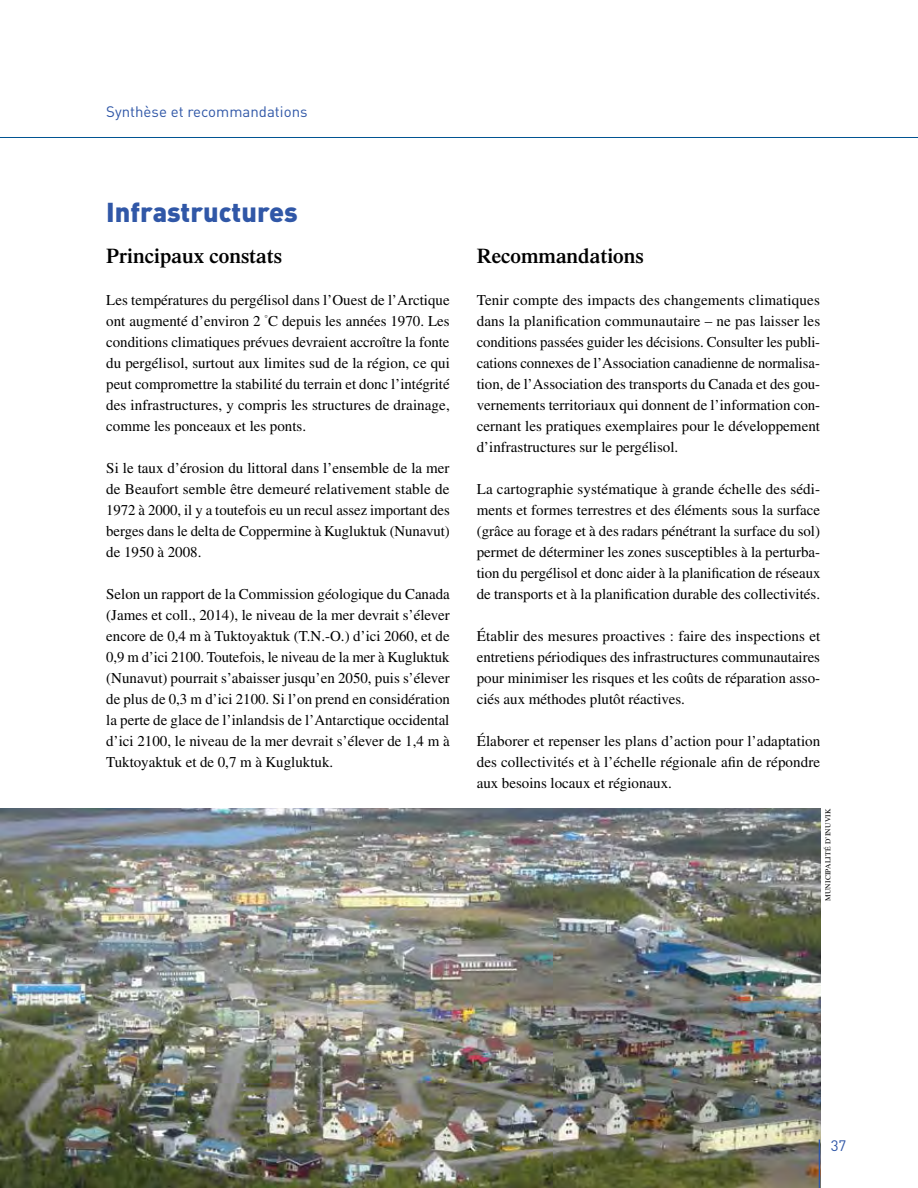
<style>
.page{position:relative;width:918px;height:1188px;background:#fff}
.page>*{position:absolute;margin:0;border:0;box-sizing:border-box;transform-origin:0 0}
.t1{font:900 27px "DIN";color:#3057a7}
.t2{font:600 21px "Times LT Std";color:#000}
.t3{font:15px/21px "Times LT Std";color:#000;text-align:justify}
.t4{font:15px "DIN";color:#3057a7}
.t5{font:7.5px "Times LT Std";letter-spacing:.02em;color:#000}
</style>
<div class="page">
<hr style="left:0;top:137px;width:918px;height:1px;background:#005492">
<img style="left:0;top:809px;width:820px;height:379px">
<hr style="left:819px;top:1140px;width:1px;height:48px;background:#3057a7">
<p class="t4" style="left:106px;top:102px;width:203px">Synthèse et recommandations</p>
<h1 class="t1" style="left:106px;top:195px;width:193px">Infrastructures</h1>
<h2 class="t2" style="left:106px;top:243px;width:177px">Principaux constats</h2>
<p class="t3" style="left:106px;top:289px;width:345px">Les températures du pergélisol dans l’Ouest de l’Arctique ont augmenté d’environ 2 <sup>°</sup>C depuis les années 1970. Les conditions climatiques prévues devraient accroître la fonte du pergélisol, surtout aux limites sud de la région, ce qui peut compromettre la stabilité du terrain et donc l’intégrité des infrastructures, y compris les structures de drainage, comme les ponceaux et les ponts.</p>
<p class="t3" style="left:106px;top:457px;width:345px">Si le taux d’érosion du littoral dans l’ensemble de la mer de Beaufort semble être demeuré relativement stable de 1972 à 2000, il y a toutefois eu un recul assez important des berges dans le delta de Coppermine à Kugluktuk (Nunavut) de 1950 à 2008.</p>
<p class="t3" style="left:106px;top:583px;width:345px">Selon un rapport de la Commission géologique du Canada (James et coll., 2014), le niveau de la mer devrait s’élever encore de 0,4 m à Tuktoyaktuk (T.N.-O.) d’ici 2060, et de 0,9 m d’ici 2100. Toutefois, le niveau de la mer à Kugluktuk (Nunavut) pourrait s’abaisser jusqu’en 2050, puis s’élever de plus de 0,3 m d’ici 2100. Si l’on prend en considération la perte de glace de l’inlandsis de l’Antarctique occidental d’ici 2100, le niveau de la mer devrait s’élever de 1,4 m à Tuktoyaktuk et de 0,7 m à Kugluktuk.</p>
<h2 class="t2" style="left:477px;top:243px;width:168px">Recommandations</h2>
<p class="t3" style="left:477px;top:289px;width:345px">Tenir compte des impacts des changements climatiques dans la planification communautaire – ne pas laisser les conditions passées guider les décisions. Consulter les publi&shy;cations connexes de l’Association canadienne de normalisa&shy;tion, de l’Association des transports du Canada et des gou&shy;vernements territoriaux qui donnent de l’information con&shy;cernant les pratiques exemplaires pour le développement d’infrastructures sur le pergélisol.</p>
<p class="t3" style="left:477px;top:478px;width:345px">La cartographie systématique à grande échelle des sédi&shy;ments et formes terrestres et des éléments sous la surface (grâce au forage et à des radars pénétrant la surface du sol) permet de déterminer les zones susceptibles à la perturba&shy;tion du pergélisol et donc aider à la planification de réseaux de transports et à la planification durable des collectivités.</p>
<p class="t3" style="left:477px;top:625px;width:345px">Établir des mesures proactives : faire des inspections et entretiens périodiques des infrastructures communautaires pour minimiser les risques et les coûts de réparation asso&shy;ciés aux méthodes plutôt réactives.</p>
<p class="t3" style="left:477px;top:730px;width:345px">Élaborer et repenser les plans d’action pour l’adaptation des collectivités et à l’échelle régionale afin de répondre aux besoins locaux et régionaux.</p>
<p class="t5" style="left:824px;top:901px;width:94px;rotate:-90deg">MUNICIPALITÉ D’INUVIK</p>
<p class="t4" style="left:831px;top:1136px;width:17px">37</p>
</div>
